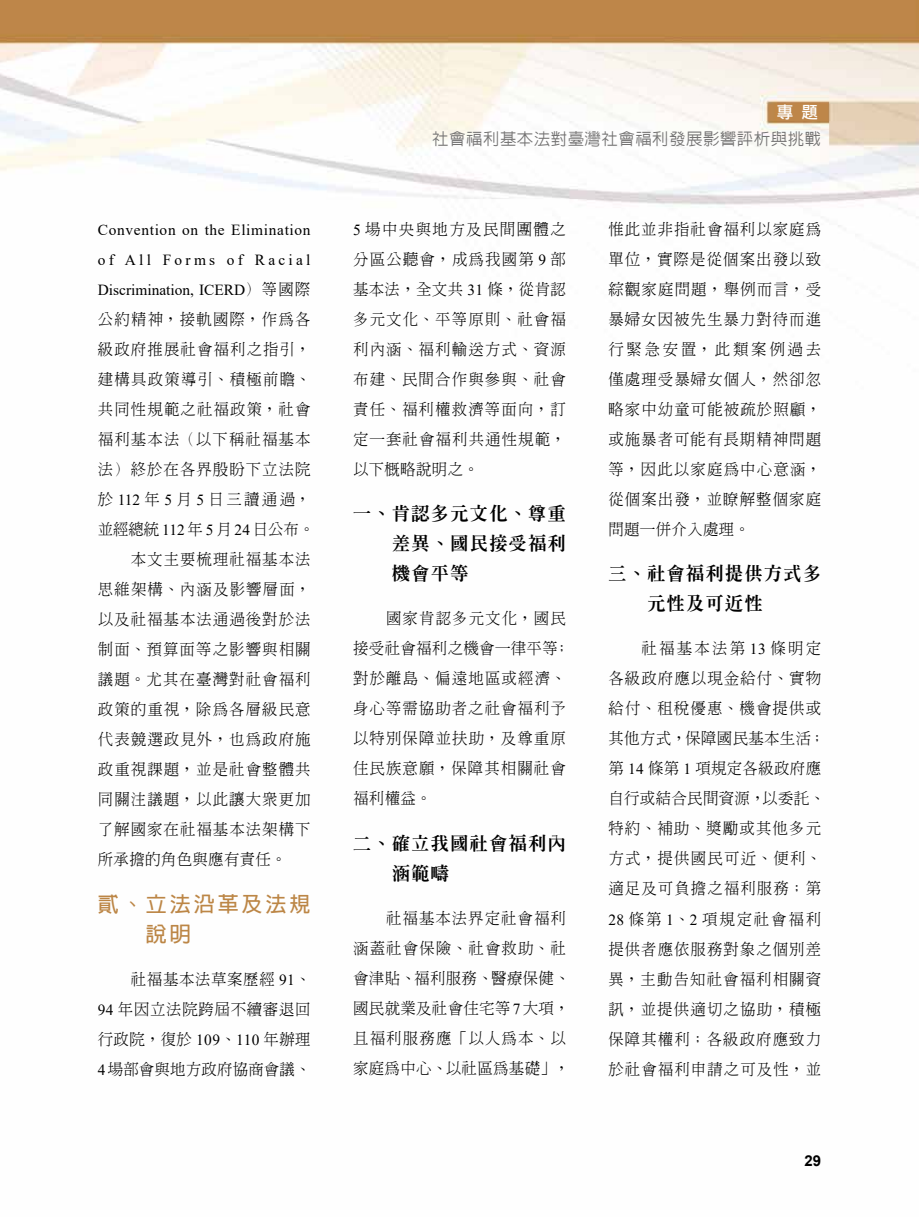
<style>
.page{position:relative;width:919px;height:1217px;background:#fff}
.page>*{position:absolute;margin:0;border:0;box-sizing:border-box;transform-origin:0 0}
.t1{font:700 21px/30px "Lin Gothic";letter-spacing:.14em;color:#bc8646}
.t2{font:800 18px/30px "Inn Ming";letter-spacing:.08em;color:#000}
.t3{font:500 16.5px "Lin Gothic";letter-spacing:.025em;color:#727171}
.t4{font:16.5px "DF Li Hei Md WIN BF";color:#fff}
.t5{font:300 15.3px/30px "Inn Ming";letter-spacing:.075em;color:#000;text-align:justify}
.t6{font:300 15.3px/30px "Inn Ming";letter-spacing:.025em;color:#000}
.t7{font:15.3px/30px "Times New Roman";letter-spacing:.045em;color:#000;text-align:justify}
.t8{font:700 15px "Arial";color:#000}
.s1{font-family:"Inn Ming";font-weight:300}
.s2{font-family:"Times New Roman";font-weight:400}
</style>
<div class="page">
<img style="left:0;top:0;width:918px;height:227px">
<p class="t7" style="left:98px;top:214px;width:214px">Convention on the Elimination of All Forms of Racial Discrimination, ICERD<span class="s1">）等國際</span></p>
<p class="t5" style="left:98px;top:304px;width:214px">公約精神，接軌國際，作為各</p>
<p class="t5" style="left:98px;top:334px;width:214px">級政府推展社會福利之指引，</p>
<p class="t5" style="left:98px;top:364px;width:214px">建構具政策導引、積極前瞻、</p>
<p class="t5" style="left:98px;top:394px;width:214px">共同性規範之社福政策，社會</p>
<p class="t5" style="left:98px;top:424px;width:214px">福利基本法（以下稱社福基本</p>
<p class="t5" style="left:98px;top:454px;width:214px">法）終於在各界殷盼下立法院</p>
<p class="t5" style="left:98px;top:484px;width:214px">於 <span class="s2">112</span> 年 <span class="s2">5</span> 月 <span class="s2">5</span> 日三讀通過，</p>
<p class="t5" style="left:98px;top:514px;width:218px">並經總統 <span class="s2">112</span> 年 <span class="s2">5</span> 月 <span class="s2">24</span> 日公布。</p>
<p class="t5" style="left:131px;top:544px;width:181px">本文主要梳理社福基本法</p>
<p class="t5" style="left:98px;top:574px;width:214px">思維架構、內涵及影響層面，</p>
<p class="t5" style="left:98px;top:604px;width:214px">以及社福基本法通過後對於法</p>
<p class="t5" style="left:98px;top:634px;width:214px">制面、預算面等之影響與相關</p>
<p class="t5" style="left:98px;top:664px;width:214px">議題。尤其在臺灣對社會福利</p>
<p class="t5" style="left:98px;top:694px;width:214px">政策的重視，除為各層級民意</p>
<p class="t5" style="left:98px;top:724px;width:214px">代表競選政見外，也為政府施</p>
<p class="t5" style="left:98px;top:754px;width:214px">政重視課題，並是社會整體共</p>
<p class="t5" style="left:98px;top:784px;width:214px">同關注議題，以此讓大眾更加</p>
<p class="t5" style="left:98px;top:814px;width:214px">了解國家在社福基本法架構下</p>
<p class="t6" style="left:98px;top:844px;width:190px">所承擔的角色與應有責任。</p>
<h1 class="t1" style="left:146px;top:889px;width:166px;text-indent:-48px">貳、立法沿革及法規說明</h1>
<p class="t5" style="left:98px;top:963px;width:214px;text-indent:33px">社福基本法草案歷經 <span class="s2">91</span>、<span class="s2">94</span> 年因立法院跨屆不續審退回行政院，復於 <span class="s2">109</span>、<span class="s2">110</span> 年辦理<span class="s2">4</span>場部會與地方政府協商會議、</p>
<p class="t4" style="left:776px;top:104px;width:43px">專 題</p>
<p class="t3" style="left:432px;top:130px;width:390px">社會福利基本法對臺灣社會福利發展影響評析與挑戰</p>
<p class="t5" style="left:353px;top:214px;width:214px"><span class="s2">5</span> 場中央與地方及民間團體之分區公聽會，成為我國第 <span class="s2">9</span> 部基本法，全文共 <span class="s2">31</span> 條，從肯認多元文化、平等原則、社會福利內涵、福利輸送方式、資源布建、民間合作與參與、社會責任、福利權救濟等面向，訂定一套社會福利共通性規範，以下概略說明之。</p>
<p class="t2" style="left:392px;top:498px;width:175px;text-align:justify;text-indent:-39px">一、肯認多元文化、尊重差異、國民接受福利機會平等</p>
<p class="t5" style="left:353px;top:603px;width:218px;text-align:left;text-indent:33px">國家肯認多元文化，國民接受社會福利之機會一律平等；對於離島、偏遠地區或經濟、身心等需協助者之社會福利予以特別保障並扶助，及尊重原住民族意願，保障其相關社會福利權益。</p>
<p class="t2" style="left:392px;top:827px;width:175px;text-indent:-39px">二、確立我國社會福利內涵範疇</p>
<p class="t6" style="left:353px;top:902px;width:218px;text-indent:33px">社福基本法界定社會福利涵蓋社會保險、社會救助、社會津貼、福利服務、醫療保健、國民就業及社會住宅等<span class="s2">7</span>大項，且福利服務應「以人為本、以家庭為中心、以社區為基礎」，</p>
<p class="t5" style="left:608px;top:214px;width:214px">惟此並非指社會福利以家庭為單位，實際是從個案出發以致綜觀家庭問題，舉例而言，受暴婦女因被先生暴力對待而進行緊急安置，此類案例過去僅處理受暴婦女個人，然卻忽略家中幼童可能被疏於照顧，或施暴者可能有長期精神問題等，因此以家庭為中心意涵，從個案出發，並瞭解整個家庭問題一併介入處理。</p>
<p class="t2" style="left:647px;top:558px;width:175px;text-indent:-39px">三、社會福利提供方式多元性及可近性</p>
<p class="t5" style="left:608px;top:633px;width:218px;text-align:left;text-indent:33px">社福基本法第 <span class="s2">13</span> 條明定各級政府應以現金給付、實物給付、租稅優惠、機會提供或其他方式，保障國民基本生活；第 <span class="s2">14</span> 條第 <span class="s2">1</span> 項規定各級政府應自行或結合民間資源，以委託、特約、補助、獎勵或其他多元方式，提供國民可近、便利、適足及可負擔之福利服務；第<br><span class="s2">28</span> 條第 <span class="s2">1</span>、<span class="s2">2</span> 項規定社會福利提供者應依服務對象之個別差異，主動告知社會福利相關資訊，並提供適切之協助，積極保障其權利；各級政府應致力於社會福利申請之可及性，並</p>
<p class="t8" style="left:804px;top:1149px;width:18px">29</p>
</div>
